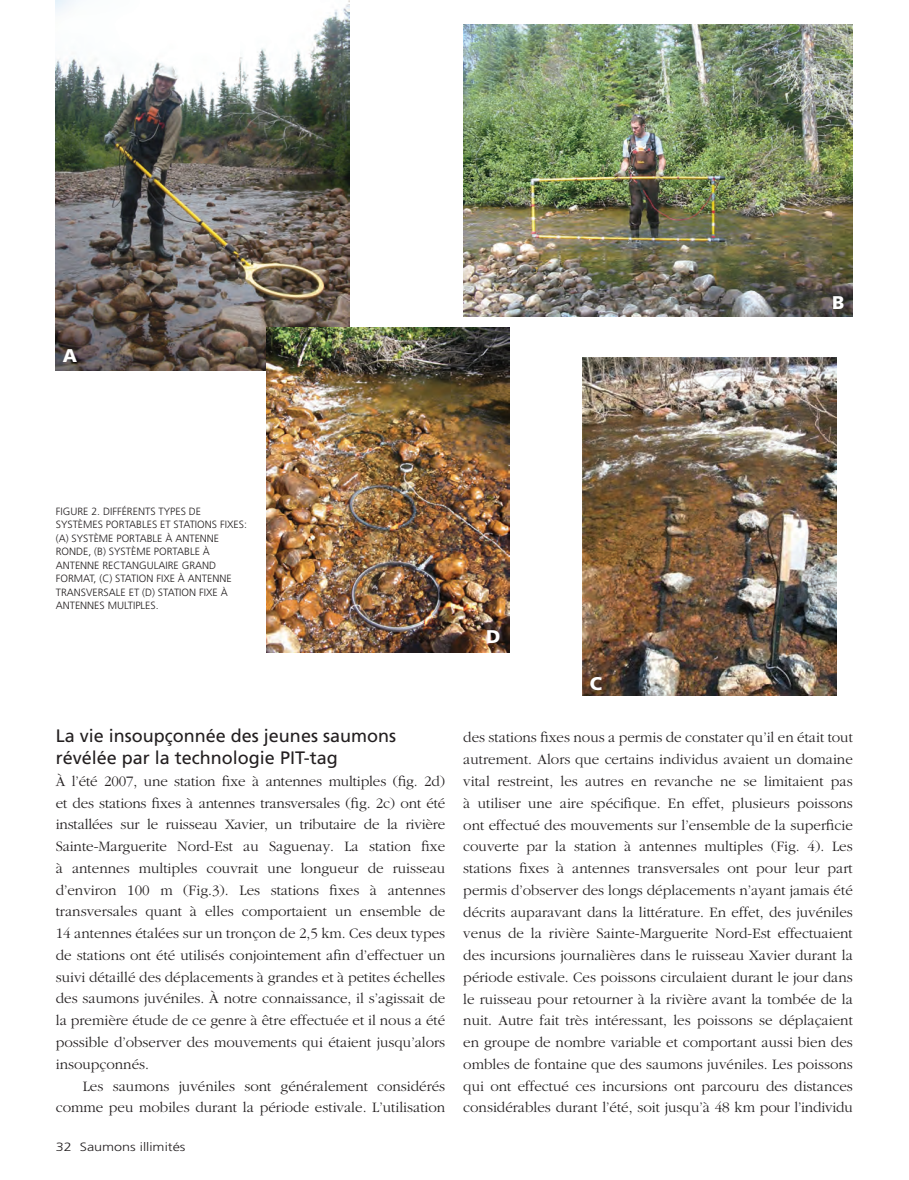
<style>
.page{position:relative;width:909px;height:1180px;background:#fff}
.page>*{position:absolute;margin:0;border:0;box-sizing:border-box;transform-origin:0 0}
.aa-vignette{font:900 18.3px "Frutiger";color:#fff}
._00_sous-titre{font:18px/21.8px "Frutiger";color:#231f20}
.t1{font:300 15px/21.8px "Garamond";color:#231f20;text-align:justify}
.t2{font:300 12px "Frutiger";color:#231f20;scale:1.2 1}
.aa-vignette-2{font:300 10.5px/13.5px "Frutiger";color:#231f20}
</style>
<div class="page">
<img style="left:56px;top:0;width:293px;height:370px">
<img style="left:583px;top:357px;width:253px;height:338px">
<img style="left:266px;top:327px;width:243px;height:325px">
<img style="left:463px;top:25px;width:389px;height:292px">
<p class="aa-vignette" style="left:63px;top:344px;width:16px">A</p>
<p class="aa-vignette" style="left:832px;top:291px;width:14px">B</p>
<p class="aa-vignette-2" style="left:56px;top:504px;width:193px">FIGURE 2. DIFFÉRENTS TYPES DE<br>SYSTÈMES PORTABLES ET STATIONS FIXES: (A) SYSTÈME PORTABLE À ANTENNE<br>RONDE, (B) SYSTÈME PORTABLE À<br>ANTENNE RECTANGULAIRE GRAND<br>FORMAT, (C) STATION FIXE À ANTENNE<br>TRANSVERSALE ET (D) STATION FIXE À<br>ANTENNES MULTIPLES.</p>
<p class="_00_sous-titre" style="left:56px;top:724px;width:342px">La vie insoupçonnée des jeunes saumons révélée par la technologie PIT-tag</p>
<p class="t1" style="left:56px;top:770px;width:391px">À l’été 2007, une station fixe à antennes multiples (fig. 2d) et des stations fixes à antennes transversales (fig. 2c) ont été installées sur le ruisseau Xavier, un tributaire de la rivière Sainte-Marguerite Nord-Est au Saguenay. La station fixe à antennes multiples couvrait une longueur de ruisseau d’environ 100 m (Fig.3). Les stations fixes à antennes transversales quant à elles comportaient un ensemble de 14 antennes étalées sur un tronçon de 2,5 km. Ces deux types de stations ont été utilisés conjointement afin d’effectuer un suivi détaillé des déplacements à grandes et à petites échelles des saumons juvéniles. À notre connaissance, il s’agissait de la première étude de ce genre à être effectuée et il nous a été possible d’observer des mouvements qui étaient jusqu’alors insoupçonnés.</p>
<p class="t1" style="left:56px;top:1074px;width:391px;text-align:right">Les saumons juvéniles sont généralement considérés comme peu mobiles durant la période estivale. L’utilisation</p>
<p class="t2" style="left:56px;top:1139px;width:110px">32 Saumons illimités</p>
<p class="aa-vignette" style="left:486px;top:625px;width:16px">D</p>
<p class="aa-vignette" style="left:589px;top:672px;width:14px">C</p>
<p class="t1" style="left:463px;top:727px;width:391px">des stations fixes nous a permis de constater qu’il en était tout autrement. Alors que certains individus avaient un domaine vital restreint, les autres en revanche ne se limitaient pas à utiliser une aire spécifique. En effet, plusieurs poissons ont effectué des mouvements sur l’ensemble de la superficie couverte par la station à antennes multiples (Fig. 4). Les stations fixes à antennes transversales ont pour leur part permis d’observer des longs déplacements n’ayant jamais été décrits auparavant dans la littérature. En effet, des juvéniles venus de la rivière Sainte-Marguerite Nord-Est effectuaient des incursions journalières dans le ruisseau Xavier durant la période estivale. Ces poissons circulaient durant le jour dans le ruisseau pour retourner à la rivière avant la tombée de la nuit. Autre fait très intéressant, les poissons se déplaçaient en groupe de nombre variable et comportant aussi bien des ombles de fontaine que des saumons juvéniles. Les poissons qui ont effectué ces incursions ont parcouru des distances considérables durant l’été, soit jusqu’à 48 km pour l’individu</p>
</div>
